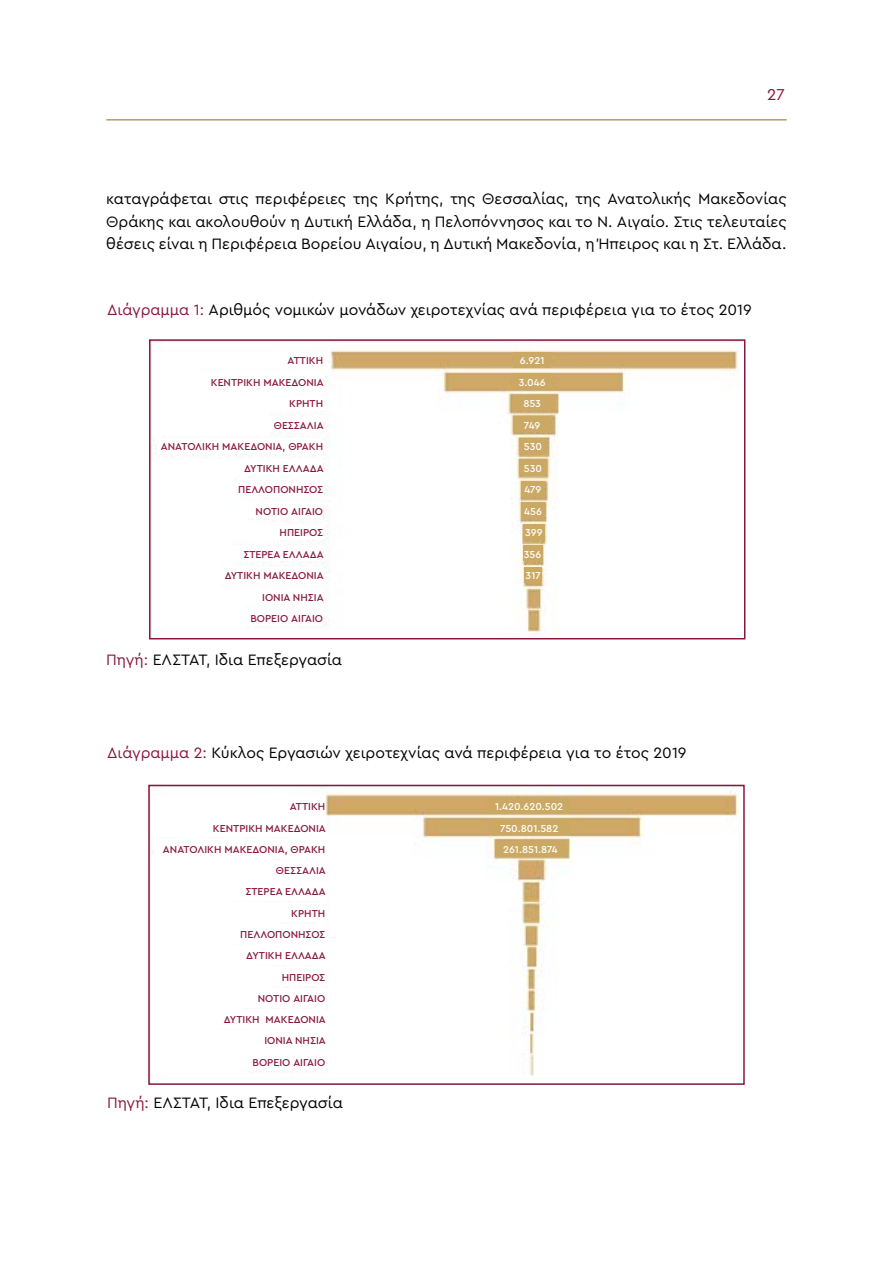
<style>
.page{position:relative;width:893px;height:1263px;background:#fff}
.page>*{position:absolute;margin:0;border:0;box-sizing:border-box;transform-origin:0 0}
.t1{font:16.5px "Cera Pro";color:#89163e}
.t2{font:15.75px/22.5px "Cera Pro";color:#000;text-align:justify}
.t3{font:500 10.5px/21.5px "Cera Pro";color:#89163e;text-align:right}
.t4{font:500 10.5px/21.5px "Cera Pro";color:#fff;text-align:center}
.s1{color:#89163e}
</style>
<div class="page">
<hr style="left:106px;top:119px;width:681px;height:2px;background:#bc9a60">
<img style="left:153px;top:342px;width:586px;height:292px">
<div style="left:149px;top:339px;width:596px;height:300px;border:2px solid #89163e"></div>
<img style="left:151px;top:788px;width:589px;height:288px">
<div style="left:148px;top:785px;width:597px;height:300px;border:2px solid #89163e"></div>
<div style="left:157px;top:352px;width:166px;height:16px;background:#fff"></div>
<div style="left:157px;top:374px;width:166px;height:15px;background:#fff"></div>
<div style="left:157px;top:395px;width:166px;height:16px;background:#fff"></div>
<div style="left:157px;top:417px;width:166px;height:15px;background:#fff"></div>
<div style="left:157px;top:438px;width:166px;height:15px;background:#fff"></div>
<div style="left:157px;top:460px;width:166px;height:15px;background:#fff"></div>
<div style="left:157px;top:481px;width:166px;height:15px;background:#fff"></div>
<div style="left:157px;top:503px;width:166px;height:15px;background:#fff"></div>
<div style="left:157px;top:524px;width:166px;height:15px;background:#fff"></div>
<div style="left:157px;top:546px;width:166px;height:15px;background:#fff"></div>
<div style="left:157px;top:567px;width:166px;height:15px;background:#fff"></div>
<div style="left:157px;top:589px;width:166px;height:15px;background:#fff"></div>
<div style="left:157px;top:610px;width:166px;height:15px;background:#fff"></div>
<div style="left:513px;top:352px;width:38px;height:16px;background:#cba864"></div>
<div style="left:489px;top:798px;width:80px;height:16px;background:#cba864"></div>
<div style="left:489px;top:820px;width:80px;height:15px;background:#cba864"></div>
<div style="left:495px;top:841px;width:71px;height:15px;background:#cba864"></div>
<div style="left:513px;top:374px;width:38px;height:15px;background:#cba864"></div>
<div style="left:513px;top:395px;width:38px;height:16px;background:#cba864"></div>
<div style="left:513px;top:417px;width:38px;height:15px;background:#cba864"></div>
<div style="left:519px;top:438px;width:28px;height:15px;background:#cba864"></div>
<div style="left:519px;top:460px;width:28px;height:15px;background:#cba864"></div>
<div style="left:521px;top:481px;width:24px;height:15px;background:#cba864"></div>
<div style="left:521px;top:503px;width:24px;height:15px;background:#cba864"></div>
<div style="left:523px;top:524px;width:22px;height:15px;background:#cba864"></div>
<div style="left:523px;top:546px;width:19px;height:15px;background:#cba864"></div>
<div style="left:524px;top:567px;width:18px;height:15px;background:#cba864"></div>
<div style="left:154px;top:797px;width:171px;height:19px;background:#fff"></div>
<div style="left:154px;top:818px;width:171px;height:19px;background:#fff"></div>
<div style="left:154px;top:839px;width:171px;height:19px;background:#fff"></div>
<div style="left:154px;top:860px;width:171px;height:19px;background:#fff"></div>
<div style="left:154px;top:882px;width:171px;height:19px;background:#fff"></div>
<div style="left:154px;top:903px;width:171px;height:19px;background:#fff"></div>
<div style="left:154px;top:924px;width:171px;height:19px;background:#fff"></div>
<div style="left:154px;top:945px;width:171px;height:19px;background:#fff"></div>
<div style="left:154px;top:967px;width:171px;height:19px;background:#fff"></div>
<div style="left:154px;top:988px;width:171px;height:19px;background:#fff"></div>
<div style="left:154px;top:1009px;width:171px;height:19px;background:#fff"></div>
<div style="left:154px;top:1030px;width:171px;height:20px;background:#fff"></div>
<div style="left:154px;top:1052px;width:171px;height:19px;background:#fff"></div>
<p class="t1" style="left:767px;top:83px;width:19px">27</p>
<p class="t2" style="left:106px;top:187px;width:682px">καταγράφεται στις περιφέρειες της Κρήτης, της Θεσσαλίας, της Ανατολικής Μακεδονίας Θράκης και ακολουθούν η Δυτική Ελλάδα, η Πελοπόννησος και το Ν. Αιγαίο. Στις τελευταίες θέσεις είναι η Περιφέρεια Βορείου Αιγαίου, η Δυτική Μακεδονία, η Ήπειρος και η Στ. Ελλάδα.</p>
<p class="t2" style="left:107px;top:298px;width:646px"><span class="s1">Διάγραμμα 1:</span> Αριθμός νομικών μονάδων χειροτεχνίας ανά περιφέρεια για το έτος 2019</p>
<p class="t3" style="left:161px;top:349px;width:164px">ΑΤΤΙΚΗ<br>ΚΕΝΤΡΙΚΗ ΜΑΚΕΔΟΝΙΑ<br>ΚΡΗΤΗ<br>ΘΕΣΣΑΛΙΑ<br>ΑΝΑΤΟΛΙΚΗ ΜΑΚΕΔΟΝΙΑ, ΘΡΑΚΗ<br>ΔΥΤΙΚΗ ΕΛΛΑΔΑ<br>ΠΕΛΛΟΠΟΝΗΣΟΣ<br>ΝΟΤΙΟ ΑΙΓΑΙΟ<br>ΗΠΕΙΡΟΣ<br>ΣΤΕΡΕΑ ΕΛΛΑΔΑ<br>ΔΥΤΙΚΗ ΜΑΚΕΔΟΝΙΑ<br>ΙΟΝΙΑ ΝΗΣΙΑ<br>ΒΟΡΕΙΟ ΑΙΓΑΙΟ</p>
<p class="t4" style="left:520px;top:349px;width:26px">6.921</p>
<p class="t4" style="left:519px;top:371px;width:28px">3.046<br>853<br>749<br>530<br>530<br>479<br>456<br>399<br>356<br>317</p>
<p class="t2" style="left:106px;top:648px;width:237px"><span class="s1">Πηγή:</span> ΕΛΣΤΑΤ, Ί δια Επεξεργασία</p>
<p class="t2" style="left:107px;top:741px;width:581px"><span class="s1">Διάγραμμα 2:</span> Κύκλος Εργασιών χειροτεχνίας ανά περιφέρεια για το έτος 2019</p>
<p class="t3" style="left:163px;top:796px;width:164px">ΑΤΤΙΚΗ<br>ΚΕΝΤΡΙΚΗ ΜΑΚΕΔΟΝΙΑ<br>ΑΝΑΤΟΛΙΚΗ ΜΑΚΕΔΟΝΙΑ, ΘΡΑΚΗ<br>ΘΕΣΣΑΛΙΑ<br>ΣΤΕΡΕΑ ΕΛΛΑΔΑ<br>ΚΡΗΤΗ<br>ΠΕΛΛΟΠΟΝΗΣΟΣ<br>ΔΥΤΙΚΗ ΕΛΛΑΔΑ<br>ΗΠΕΙΡΟΣ<br>ΝΟΤΙΟ ΑΙΓΑΙΟ<br>ΔΥΤΙΚΗ ΜΑΚΕΔΟΝΙΑ<br>ΙΟΝΙΑ ΝΗΣΙΑ<br>ΒΟΡΕΙΟ ΑΙΓΑΙΟ</p>
<p class="t2" style="left:107px;top:1090px;width:237px"><span class="s1">Πηγή:</span> ΕΛΣΤΑΤ, Ί δια Επεξεργασία</p>
<p class="t4" style="left:495px;top:796px;width:70px">1.420.620.502<br>750.801.582<br>261.851.874</p>
</div>
